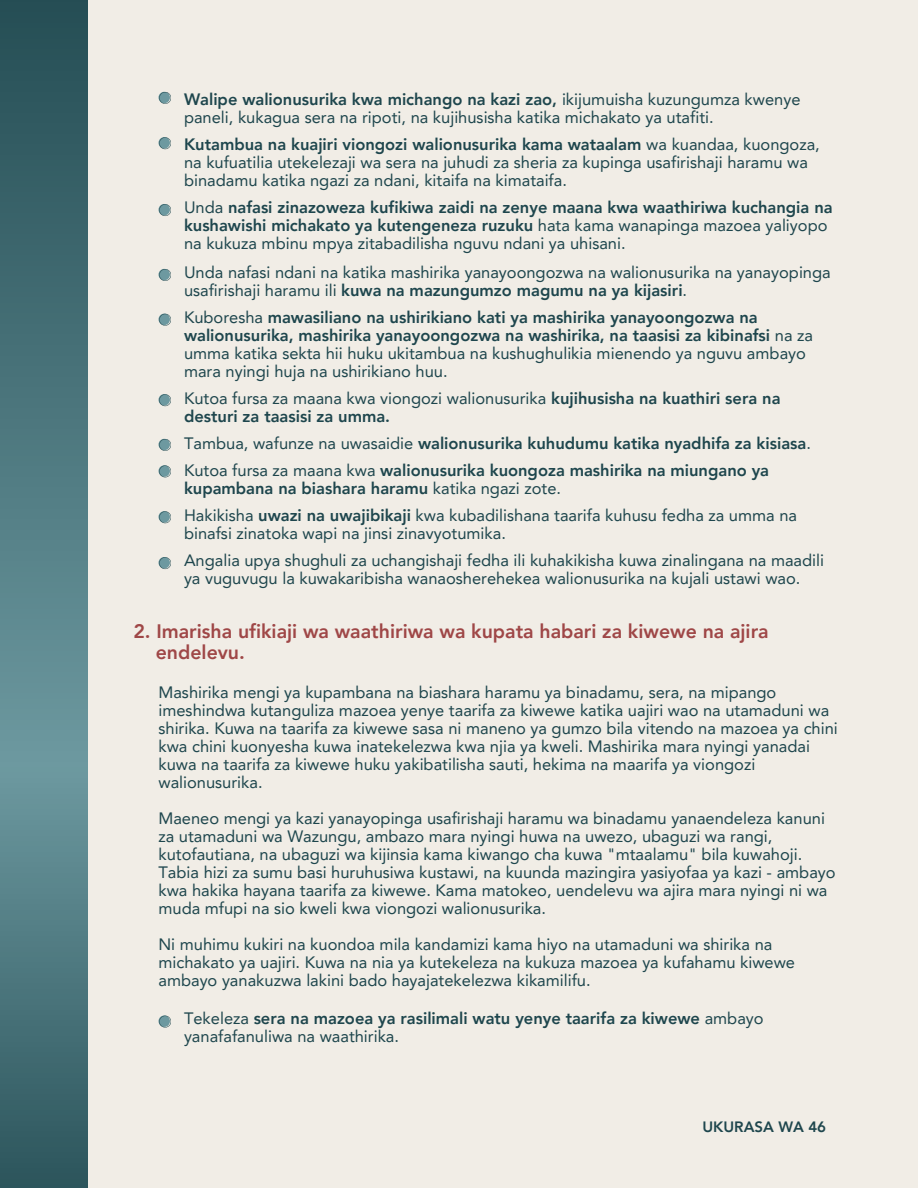
<style>
.page{position:relative;width:918px;height:1188px;background:#fff}
.page>*{position:absolute;margin:0;border:0;box-sizing:border-box;transform-origin:0 0}
.t1{font:800 19.5px/21.3px "Avenir LT Pro";color:#9f4747}
.t2{font:16.5px/18px "Avenir LT Pro";color:#1e464d}
.t3{font:800 16.5px/18px "Avenir LT Pro";color:#1e464d}
.t4{font:800 15px "Avenir LT Pro";color:#1e464d}
.s1{font-weight:800}
.s2{font-weight:400}
.s3{color:#f1ede6}
</style>
<div class="page">
<div style="left:79px;top:0;width:839px;height:1188px;background:#f1ede6"></div>
<svg style="left:159px;top:269px;width:12px;height:12px"></svg>
<svg style="left:159px;top:314px;width:12px;height:12px"></svg>
<svg style="left:159px;top:394px;width:12px;height:12px"></svg>
<svg style="left:159px;top:439px;width:12px;height:12px"></svg>
<svg style="left:159px;top:465px;width:12px;height:12px"></svg>
<svg style="left:159px;top:511px;width:12px;height:12px"></svg>
<svg style="left:159px;top:557px;width:12px;height:12px"></svg>
<svg style="left:159px;top:204px;width:12px;height:12px"></svg>
<svg style="left:0;top:0;width:87px;height:1188px;background:#4a747b"></svg>
<svg style="left:159px;top:137px;width:12px;height:12px"></svg>
<svg style="left:159px;top:92px;width:12px;height:12px"></svg>
<svg style="left:159px;top:1016px;width:12px;height:12px"></svg>
<p class="t2" style="left:184px;top:91px;width:618px"><span class="s1">Walipe walionusurika kwa michango na kazi zao,</span> ikijumuisha kuzungumza kwenye paneli, kukagua sera na ripoti, na kujihusisha katika michakato ya utafiti.</p>
<p class="t2" style="left:184px;top:137px;width:637px"><span class="s1">Kutambua na kuajiri viongozi walionusurika kama wataalam</span> wa kuandaa, kuongoza, na kufuatilia utekelezaji wa sera na juhudi za sheria za kupinga usafirishaji haramu wa binadamu katika ngazi za ndani, kitaifa na kimataifa.</p>
<p class="t3" style="left:184px;top:200px;width:650px"><span class="s2">Unda</span> nafasi zinazoweza kufikiwa zaidi na zenye maana kwa waathiriwa kuchangia na kushawishi michakato ya kutengeneza ruzuku <span class="s2">hata kama wanapinga mazoea yaliyopo na kukuza mbinu mpya zitabadilisha nguvu ndani ya uhisani.</span></p>
<p class="t2" style="left:184px;top:265px;width:648px">Unda nafasi ndani na katika mashirika yanayoongozwa na walionusurika na yanayopinga usafirishaji haramu ili <span class="s1">kuwa na mazungumzo magumu na ya kijasiri</span>.</p>
<p class="t3" style="left:184px;top:310px;width:631px"><span class="s2">Kuboresha</span> mawasiliano na ushirikiano kati ya mashirika yanayoongozwa na walionusurika, mashirika yanayoongozwa na washirika, na taasisi za kibinafsi <span class="s2">na za umma katika sekta hii huku ukitambua na kushughulikia mienendo ya nguvu ambayo mara nyingi huja na ushirikiano huu.</span></p>
<p class="t3" style="left:184px;top:391px;width:598px"><span class="s2">Kutoa fursa za maana kwa viongozi walionusurika</span> kujihusisha na kuathiri sera na desturi za taasisi za umma.</p>
<p class="t3" style="left:184px;top:431px;width:629px;line-height:26.8px"><span class="s2">Tambua, wafunze na uwasaidie</span> walionusurika kuhudumu katika nyadhifa za kisiasa<span class="s2">.<br>Kutoa fursa za maana kwa</span> walionusurika kuongoza mashirika na miungano ya</p>
<p class="t3" style="left:184px;top:481px;width:379px">kupambana na biashara haramu <span class="s2">katika ngazi zote.</span></p>
<p class="t2" style="left:184px;top:508px;width:615px">Hakikisha <span class="s1">uwazi na uwajibikaji</span> kwa kubadilishana taarifa kuhusu fedha za umma na binafsi zinatoka wapi na jinsi zinavyotumika.</p>
<p class="t2" style="left:184px;top:553px;width:642px">Angalia upya shughuli za uchangishaji fedha ili kuhakikisha kuwa zinalingana na maadili ya vuguvugu la kuwakaribisha wanaosherehekea walionusurika na kujali ustawi wao.</p>
<p class="t1" style="left:133px;top:622px;width:637px">2. Imarisha ufikiaji wa waathiriwa wa kupata habari za kiwewe na ajira <span class="s3">ee</span>endelevu.</p>
<p class="t2" style="left:158px;top:684px;width:681px">Mashirika mengi ya kupambana na biashara haramu ya binadamu, sera, na mipango imeshindwa kutanguliza mazoea yenye taarifa za kiwewe katika uajiri wao na utamaduni wa shirika. Kuwa na taarifa za kiwewe sasa ni maneno ya gumzo bila vitendo na mazoea ya chini kwa chini kuonyesha kuwa inatekelezwa kwa njia ya kweli. Mashirika mara nyingi yanadai kuwa na taarifa za kiwewe huku yakibatilisha sauti, hekima na maarifa ya viongozi walionusurika.</p>
<p class="t2" style="left:158px;top:810px;width:679px">Maeneo mengi ya kazi yanayopinga usafirishaji haramu wa binadamu yanaendeleza kanuni za utamaduni wa Wazungu, ambazo mara nyingi huwa na uwezo, ubaguzi wa rangi, kutofautiana, na ubaguzi wa kijinsia kama kiwango cha kuwa "mtaalamu" bila kuwahoji.<br>Tabia hizi za sumu basi huruhusiwa kustawi, na kuunda mazingira yasiyofaa ya kazi - ambayo kwa hakika hayana taarifa za kiwewe. Kama matokeo, uendelevu wa ajira mara nyingi ni wa muda mfupi na sio kweli kwa viongozi walionusurika.</p>
<p class="t2" style="left:158px;top:936px;width:638px">Ni muhimu kukiri na kuondoa mila kandamizi kama hiyo na utamaduni wa shirika na michakato ya uajiri. Kuwa na nia ya kutekeleza na kukuza mazoea ya kufahamu kiwewe ambayo yanakuzwa lakini bado hayajatekelezwa kikamilifu.</p>
<p class="t3" style="left:184px;top:1011px;width:581px"><span class="s2">Tekeleza</span> sera na mazoea ya rasilimali watu yenye taarifa za kiwewe <span class="s2">ambayo yanafafanuliwa na waathirika.</span></p>
<p class="t4" style="left:702px;top:1121px;width:125px">UKURASA WA 46</p>
</div>
